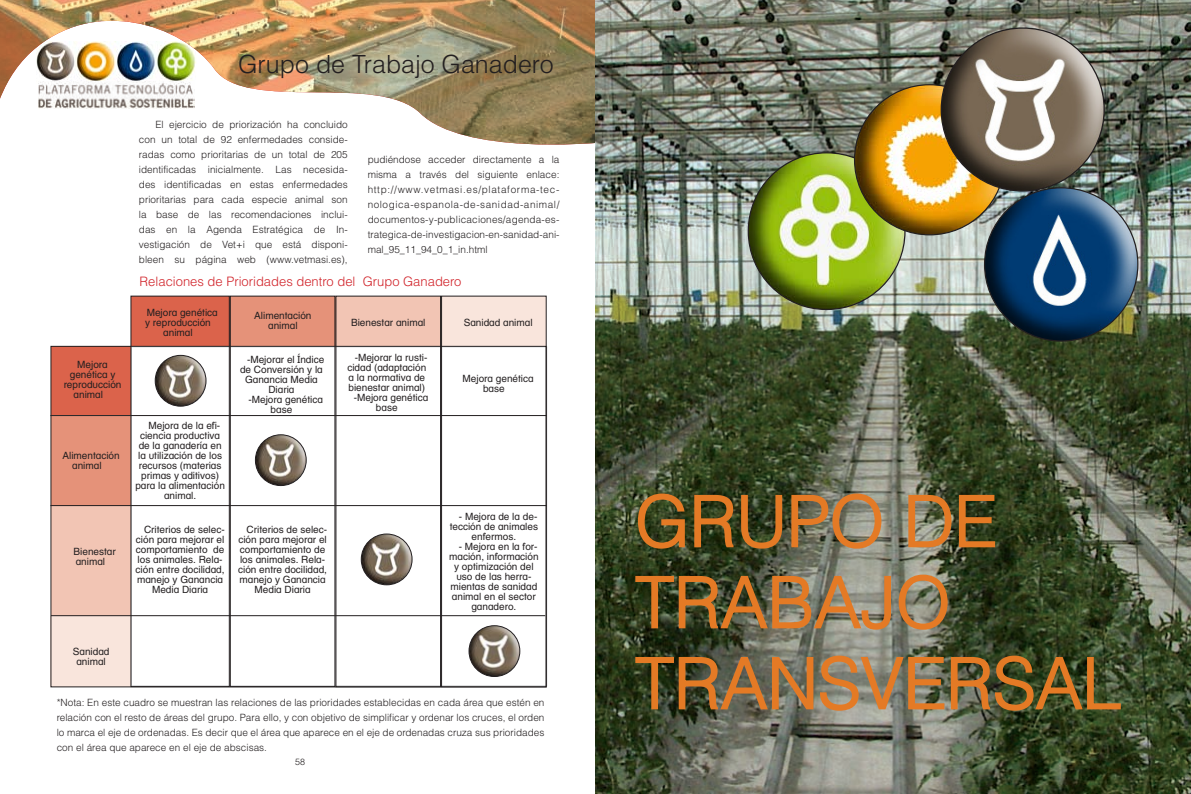
<style>
.page{position:relative;width:1191px;height:794px;background:#fff}
.page>*{position:absolute;margin:0;border:0;box-sizing:border-box;transform-origin:0 0}
.t1{font:300 70px "Helvetica";color:#e47a25}
.t2{font:300 25px "Helvetica";color:#231f20}
.t3{font:300 13px "Helvetica";color:#d1232a}
.t4{font:300 10px/15px "Helvetica";color:#231f20;text-align:justify}
.t5{font:10px/10px "Helvetica Textbook";color:#231f20}
.t6{font:300 9px "Helvetica";color:#231f20}
</style>
<div class="page">
<img style="left:0;top:0;width:595px;height:145px">
<img style="left:595px;top:0;width:596px;height:794px">
<div style="left:131px;top:346px;width:416px;height:340px;background:#fff;border:1px solid #d1d2d4"></div>
<div style="left:51px;top:346px;width:79px;height:69px;background:#db634b"></div>
<div style="left:51px;top:416px;width:80px;height:89px;background:#e59279"></div>
<div style="left:51px;top:506px;width:80px;height:109px;background:#f2c5b4"></div>
<div style="left:51px;top:616px;width:80px;height:71px;background:#f9e5dc"></div>
<div style="left:131px;top:296px;width:99px;height:50px;background:#db634b"></div>
<div style="left:230px;top:296px;width:105px;height:50px;background:#e59279"></div>
<div style="left:336px;top:297px;width:105px;height:49px;background:#f2c5b4"></div>
<div style="left:441px;top:296px;width:105px;height:50px;background:#f9e5dc"></div>
<div style="left:130px;top:296px;width:100px;height:391px;border:1px solid #231f20"></div>
<div style="left:230px;top:296px;width:105px;height:391px;border:1px solid #231f20"></div>
<div style="left:335px;top:296px;width:106px;height:391px;border:1px solid #231f20"></div>
<div style="left:441px;top:296px;width:105px;height:391px;border:1px solid #231f20"></div>
<hr style="left:50px;top:415px;width:496px;height:1px;background:#231f20">
<hr style="left:50px;top:505px;width:496px;height:1px;background:#231f20">
<hr style="left:51px;top:615px;width:494px;height:1px;background:#231f20">
<svg style="left:637px;top:492px;width:49px;height:57px;background:#5f5123"></svg>
<svg style="left:693px;top:494px;width:41px;height:54px;background:#5b481b"></svg>
<svg style="left:740px;top:494px;width:43px;height:55px;background:#564922"></svg>
<svg style="left:790px;top:492px;width:92px;height:57px;background:#8d7a5d"></svg>
<svg style="left:907px;top:493px;width:45px;height:55px;background:#927c59"></svg>
<svg style="left:958px;top:494px;width:38px;height:54px;background:#5d491d"></svg>
<img style="left:634px;top:573px;width:314px;height:57px">
<img style="left:634px;top:654px;width:487px;height:57px">
<img style="left:155px;top:355px;width:51px;height:51px;border-radius:25px">
<div style="left:155px;top:355px;width:51px;height:51px;border:1px solid #231f20;border-radius:50%"></div>
<img style="left:255px;top:435px;width:51px;height:50px;border-radius:25px">
<div style="left:255px;top:434px;width:51px;height:52px;border:1px solid #231f20;border-radius:50%"></div>
<img style="left:361px;top:534px;width:51px;height:51px;border-radius:25px">
<div style="left:361px;top:534px;width:51px;height:51px;border:1px solid #231f20;border-radius:50%"></div>
<img style="left:469px;top:625px;width:51px;height:51px;border-radius:25px">
<div style="left:469px;top:625px;width:51px;height:51px;border:1px solid #231f20;border-radius:50%"></div>
<img style="left:748px;top:153px;width:157px;height:156px;border-radius:78px">
<img style="left:984px;top:188px;width:153px;height:153px;border-radius:77px">
<img style="left:854px;top:85px;width:150px;height:150px;border-radius:75px">
<img style="left:941px;top:28px;width:163px;height:163px;border-radius:81px">
<h2 class="t2" style="left:238px;top:48px;width:317px">Grupo de Trabajo Ganadero</h2>
<p class="t4" style="left:139px;top:116px;width:210px;text-indent:16px">El ejercicio de priorización ha concluido con un total de 92 enfermedades conside&shy;radas como prioritarias de un total de 205 identificadas inicialmente. Las necesida&shy;des identificadas en estas enfermedades prioritarias para cada especie animal son</p>
<p class="t4" style="left:139px;top:206px;width:210px">la base de las recomendaciones inclui&shy;das en la Agenda Estratégica de In&shy;vestigación de Vet+i que está disponi&shy;bleen su página web (www.vetmasi.es),</p>
<p class="t4" style="left:368px;top:152px;width:193px">pudiéndose acceder directamente a la misma a través del siguiente enlace: http://www.vetmasi.es/plataforma-tec&shy;nologica-espanola-de-sanidad-animal/ documentos-y-publicaciones/agenda-es&shy;trategica-de-investigacion-en-sanidad-ani&shy;mal_95_11_94_0_1_in.html</p>
<p class="t3" style="left:140px;top:273px;width:323px">Relaciones de Prioridades dentro del Grupo Ganadero</p>
<p class="t5" style="left:77px;top:359px;width:32px">Mejora</p>
<p class="t5" style="left:70px;top:369px;width:47px">genética y</p>
<p class="t5" style="left:74px;top:379px;width:49px;text-indent:-10px">reproducción animal</p>
<p class="t5" style="left:72px;top:450px;width:49px;text-indent:-10px">Alimentación animal</p>
<p class="t5" style="left:74px;top:546px;width:44px">Bienestar animal</p>
<p class="t5" style="left:73px;top:646px;width:38px">Sanidad</p>
<p class="t5" style="left:76px;top:656px;width:31px">animal</p>
<p class="t5" style="left:147px;top:307px;width:73px">Mejora genética</p>
<p class="t5" style="left:145px;top:317px;width:67px">y reproducción</p>
<p class="t5" style="left:163px;top:327px;width:31px">animal</p>
<p class="t5" style="left:148px;top:420px;width:73px">Mejora de la efi-</p>
<p class="t5" style="left:140px;top:430px;width:82px">ciencia productiva</p>
<p class="t5" style="left:139px;top:440px;width:84px">de la ganadería en</p>
<p class="t5" style="left:138px;top:450px;width:85px">la utilización de los</p>
<p class="t5" style="left:139px;top:460px;width:84px">recursos (materias</p>
<p class="t5" style="left:141px;top:470px;width:79px">primas y aditivos)</p>
<p class="t5" style="left:135px;top:480px;width:91px">para la alimentación</p>
<p class="t5" style="left:164px;top:490px;width:34px">animal.</p>
<p class="t5" style="left:144px;top:525px;width:82px">Criterios de selec-</p>
<p class="t5" style="left:136px;top:535px;width:90px">ción para mejorar el</p>
<p class="t5" style="left:136px;top:545px;width:90px">comportamiento de</p>
<p class="t5" style="left:138px;top:555px;width:87px">los animales. Rela-</p>
<p class="t5" style="left:136px;top:565px;width:90px">ción entre docilidad,</p>
<p class="t5" style="left:137px;top:575px;width:88px">manejo y Ganancia</p>
<p class="t5" style="left:152px;top:585px;width:58px">Media Diaria</p>
<p class="t5" style="left:254px;top:311px;width:59px">Alimentación</p>
<p class="t5" style="left:268px;top:321px;width:31px">animal</p>
<p class="t5" style="left:351px;top:317px;width:76px">Bienestar animal</p>
<p class="t5" style="left:463px;top:317px;width:70px">Sanidad animal</p>
<p class="t5" style="left:247px;top:355px;width:79px">-Mejorar el Índice</p>
<p class="t5" style="left:240px;top:365px;width:84px">de Conversión y la</p>
<p class="t5" style="left:245px;top:375px;width:74px">Ganancia Media</p>
<p class="t5" style="left:268px;top:385px;width:28px">Diaria</p>
<p class="t5" style="left:271px;top:395px;width:54px;text-indent:-22px">-Mejora genética base</p>
<p class="t5" style="left:347px;top:352px;width:82px;text-indent:7px">-Mejorar la rusti&shy;cidad (adaptación a la normativa de bienestar animal)</p>
<p class="t5" style="left:376px;top:392px;width:54px;text-indent:-22px">-Mejora genética base</p>
<p class="t5" style="left:483px;top:373px;width:52px;text-indent:-20px">Mejora genética base</p>
<p class="t5" style="left:246px;top:524px;width:82px">Criterios de selec-</p>
<p class="t5" style="left:238px;top:534px;width:90px">ción para mejorar el</p>
<p class="t5" style="left:240px;top:544px;width:87px">comportamiento de</p>
<p class="t5" style="left:240px;top:554px;width:87px">los animales. Rela-</p>
<p class="t5" style="left:238px;top:564px;width:90px">ción entre docilidad,</p>
<p class="t5" style="left:239px;top:574px;width:88px">manejo y Ganancia</p>
<p class="t5" style="left:254px;top:584px;width:58px">Media Diaria</p>
<p class="t5" style="left:459px;top:511px;width:80px">- Mejora de la de-</p>
<p class="t5" style="left:450px;top:521px;width:90px">tección de animales</p>
<p class="t5" style="left:471px;top:531px;width:46px">enfermos.</p>
<p class="t5" style="left:458px;top:541px;width:80px">- Mejora en la for-</p>
<p class="t5" style="left:449px;top:551px;width:91px">mación, información</p>
<p class="t5" style="left:454px;top:561px;width:81px">y optimización del</p>
<p class="t5" style="left:456px;top:571px;width:77px">uso de las herra-</p>
<p class="t5" style="left:450px;top:581px;width:88px">mientas de sanidad</p>
<p class="t5" style="left:452px;top:591px;width:85px">animal en el sector</p>
<p class="t5" style="left:471px;top:601px;width:47px">ganadero.</p>
<p class="t4" style="left:57px;top:695px;width:489px">*Nota: En este cuadro se muestran las relaciones de las prioridades establecidas en cada área que estén en relación con el resto de áreas del grupo. Para ello, y con objetivo de simplificar y ordenar los cruces, el orden lo marca el eje de ordenadas. Es decir que el área que aparece en el eje de ordenadas cruza sus prioridades con el área que aparece en el eje de abscisas.</p>
<p class="t6" style="left:295px;top:756px;width:12px">58</p>
<p class="t1" style="left:635px;top:478px;width:363px">GRUPO DE</p>
<p class="t1" style="left:635px;top:559px;width:317px">TRABAJO</p>
<p class="t1" style="left:635px;top:640px;width:488px">TRANSVERSAL</p>
</div>
